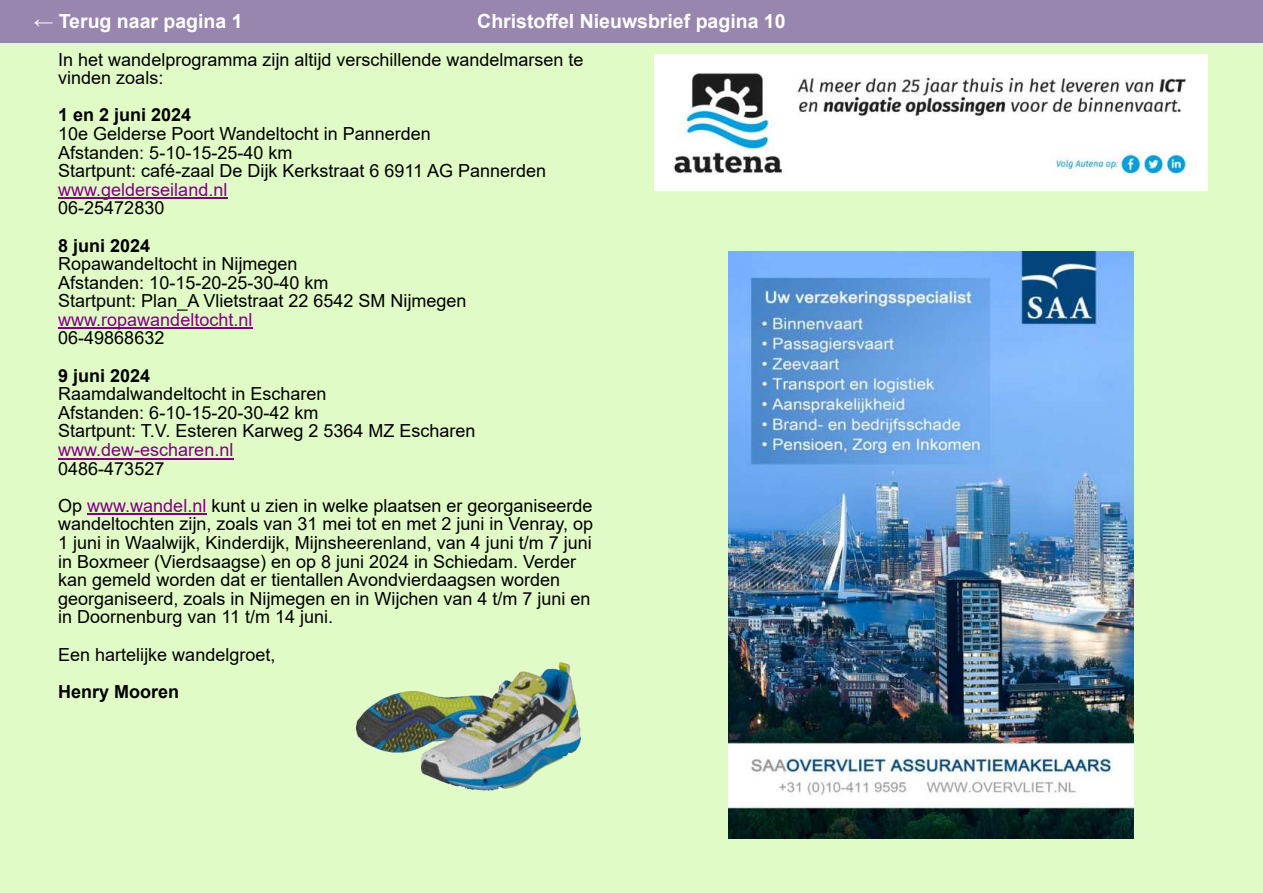
<style>
.page{position:relative;width:1263px;height:893px;background:#e1fbc7}
.page>*{position:absolute;margin:0;border:0;box-sizing:border-box;transform-origin:0 0}
.t1{font:700 19.5px "Arial";color:#fff}
.t2{font:18px/18.6px "Arial";color:#000}
.t3{font:18px "Arial";color:#800080}
.t4{font:700 18px "Arial";color:#000}
.s1{color:#800080}
</style>
<div class="page">
<div style="left:0;top:0;width:1263px;height:43px;background:#9886af"></div>
<hr style="left:58px;top:198px;width:169px;height:1px;background:#800080">
<hr style="left:58px;top:328px;width:194px;height:1px;background:#800080">
<hr style="left:58px;top:458px;width:175px;height:1px;background:#800080">
<hr style="left:87px;top:514px;width:119px;height:1px;background:#800080">
<img style="left:357px;top:662px;width:224px;height:129px">
<img style="left:729px;top:251px;width:405px;height:588px">
<img style="left:655px;top:54px;width:552px;height:137px">
<p class="t1" style="left:34px;top:8px;width:210px">← Terug naar pagina 1</p>
<p class="t1" style="left:477px;top:8px;width:310px">Christo昀昀el Nieuwsbrief pagina 10</p>
<p class="t2" style="left:58px;top:50px;width:527px">In het wandelprogramma zĳn altĳd verschillende wandelmarsen te vinden zoals:</p>
<p class="t4" style="left:58px;top:102px;width:135px">1 en 2 juni 2024</p>
<p class="t2" style="left:58px;top:124px;width:489px">10e Gelderse Poort Wandeltocht in Pannerden<br>Afstanden: 5-10-15-25-40 km<br>Startpunt: café-zaal De Dĳk Kerkstraat 6 6911 AG Pannerden</p>
<p class="t3" style="left:58px;top:177px;width:171px">www.gelderseiland.nl</p>
<p class="t2" style="left:58px;top:199px;width:108px">06-25472830</p>
<p class="t4" style="left:58px;top:233px;width:94px">8 juni 2024</p>
<p class="t2" style="left:58px;top:254px;width:410px">Ropawandeltocht in Nĳmegen<br>Afstanden: 10-15-20-25-30-40 km<br>Startpunt: Plan_A Vlietstraat 22 6542 SM Nĳmegen</p>
<p class="t3" style="left:58px;top:307px;width:196px">www.ropawandeltocht.nl</p>
<p class="t2" style="left:58px;top:329px;width:108px">06-49868632</p>
<p class="t4" style="left:58px;top:363px;width:94px">9 juni 2024</p>
<p class="t2" style="left:58px;top:384px;width:419px">Raamdalwandeltocht in Escharen<br>Afstanden: 6-10-15-20-30-42 km<br>Startpunt: T.V. Esteren Karweg 2 5364 MZ Escharen</p>
<p class="t3" style="left:58px;top:437px;width:177px">www.dew-escharen.nl</p>
<p class="t2" style="left:58px;top:450px;width:536px;line-height:37.2px">0486-473527<br>Op <span class="s1">www.wandel.nl</span> kunt u zien in welke plaatsen er georganiseerde</p>
<p class="t2" style="left:58px;top:515px;width:536px">wandeltochten zĳn, zoals van 31 mei tot en met 2 juni in Venray, op 1 juni in Waalwĳk, Kinderdĳk, Mĳnsheerenland, van 4 juni t/m 7 juni in Boxmeer (Vierdsaagse) en op 8 juni 2024 in Schiedam. Verder kan gemeld worden dat er tientallen Avondvierdaagsen worden georganiseerd, zoals in Nĳmegen en in Wĳchen van 4 t/m 7 juni en in Doornenburg van 11 t/m 14 juni.</p>
<p class="t2" style="left:58px;top:645px;width:219px">Een hartelĳke wandelgroet,</p>
<p class="t4" style="left:58px;top:679px;width:123px">Henry Mooren</p>
</div>
